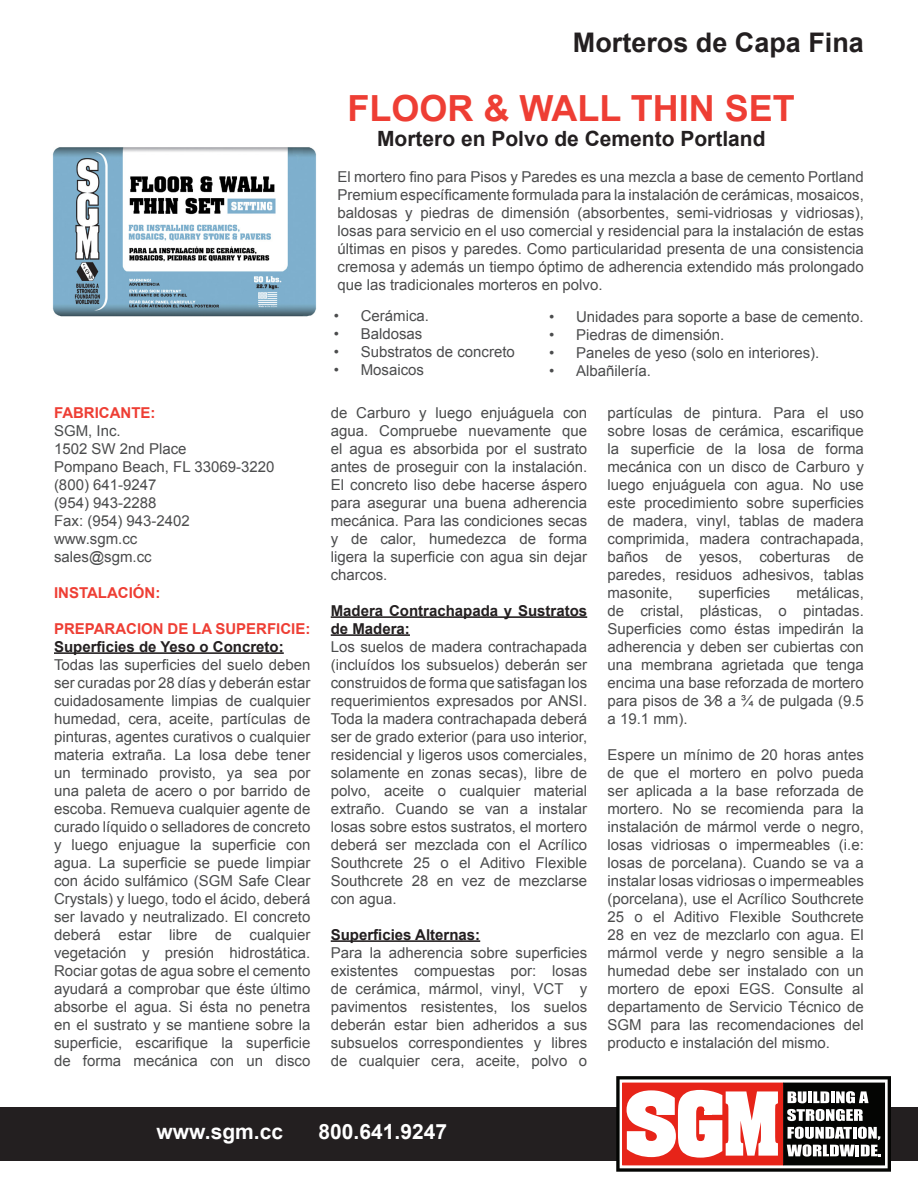
<style>
.page{position:relative;width:918px;height:1188px;background:#fff}
.page>*{position:absolute;margin:0;border:0;box-sizing:border-box;transform-origin:0 0}
.t1{font:700 36px "Arial";color:#ee3e34}
.t2{font:700 27px "Arial";color:#231f20}
.t3{font:700 21px "Arial";color:#231f20}
.t4{font:700 21px "Arial";color:#fff}
.t5{font:15px/18px "Arial";color:#4b4c4d;text-align:justify}
.t6{font:700 15px/18px "Arial";color:#231f20}
.t7{font:700 15px/18px "Arial";color:#ee3e34}
.s1{font-weight:400;color:#4b4c4d}
</style>
<div class="page">
<div style="left:0;top:1107px;width:918px;height:54px;background:#231f20"></div>
<svg style="left:616px;top:1076px;width:275px;height:96px;background:#ad8582"></svg>
<hr style="left:54px;top:652px;width:230px;height:2px;background:#231f20">
<hr style="left:331px;top:616px;width:256px;height:2px;background:#231f20">
<hr style="left:331px;top:634px;width:79px;height:2px;background:#231f20">
<hr style="left:331px;top:940px;width:149px;height:2px;background:#231f20">
<img style="left:52px;top:147px;width:264px;height:170px">
<p class="t2" style="left:573px;top:25px;width:293px">Morteros de Capa Fina</p>
<p class="t1" style="left:348px;top:85px;width:449px">FLOOR &amp; WALL THIN SET</p>
<p class="t3" style="left:377px;top:125px;width:390px">Mortero en Polvo de Cemento Portland</p>
<p class="t5" style="left:338px;top:167px;width:528px">El mortero fino para Pisos y Paredes es una mezcla a base de cemento Portland Premium específicamente formulada para la instalación de cerámicas, mosaicos, baldosas y piedras de dimensión (absorbentes, semi-vidriosas y vidriosas), losas para servicio en el uso comercial y residencial para la instalación de estas últimas en pisos y paredes. Como particularidad presenta de una consistencia cremosa y además un tiempo óptimo de adherencia extendido más prolongado que las tradicionales morteros en polvo.</p>
<p class="t7" style="left:54px;top:404px;width:103px">FABRICANTE:<br><span class="s1">SGM, Inc.</span></p>
<p class="t5" style="left:54px;top:439px;width:134px">1502 SW 2nd Place</p>
<p class="t5" style="left:54px;top:457px;width:222px">Pompano Beach, FL 33069-3220</p>
<p class="t5" style="left:54px;top:475px;width:104px">(800) 641-9247</p>
<p class="t5" style="left:54px;top:493px;width:104px">(954) 943-2288</p>
<p class="t5" style="left:54px;top:511px;width:137px">Fax: (954) 943-2402</p>
<p class="t5" style="left:54px;top:529px;width:85px">www.sgm.cc</p>
<p class="t5" style="left:54px;top:547px;width:99px">sales@sgm.cc</p>
<p class="t7" style="left:54px;top:584px;width:108px">INSTALACIÓN:</p>
<p class="t7" style="left:54px;top:620px;width:258px">PREPARACION DE LA SUPERFICIE:</p>
<p class="t6" style="left:54px;top:638px;width:231px">Superficies de Yeso o Concreto:</p>
<p class="t5" style="left:54px;top:655px;width:258px">Todas las superficies del suelo deben ser curadas por 28 días y deberán estar cuidadosamente limpias de cualquier humedad, cera, aceite, partículas de pinturas, agentes curativos o cualquier materia extraña. La losa debe tener un terminado provisto, ya sea por una paleta de acero o por barrido de escoba. Remueva cualquier agente de curado líquido o selladores de concreto y luego enjuague la superficie con agua. La superficie se puede limpiar con ácido sulfámico (SGM Safe Clear Crystals) y luego, todo el ácido, deberá ser lavado y neutralizado. El concreto deberá estar libre de cualquier vegetación y presión hidrostática.<br>Rociar gotas de agua sobre el cemento ayudará a comprobar que éste último absorbe el agua. Si ésta no penetra en el sustrato y se mantiene sobre la superficie, escarifique la superficie de forma mecánica con un disco</p>
<p class="t5" style="left:334px;top:307px;width:97px">• Cerámica.</p>
<p class="t5" style="left:334px;top:325px;width:90px">• Baldosas</p>
<p class="t5" style="left:334px;top:343px;width:183px">• Substratos de concreto</p>
<p class="t5" style="left:334px;top:361px;width:92px">• Mosaicos</p>
<p class="t5" style="left:549px;top:308px;width:316px">• Unidades para soporte a base de cemento.</p>
<p class="t5" style="left:549px;top:326px;width:177px">• Piedras de dimensión.</p>
<p class="t5" style="left:549px;top:344px;width:272px">• Paneles de yeso (solo en interiores).</p>
<p class="t5" style="left:549px;top:362px;width:104px">• Albañilería.</p>
<p class="t5" style="left:331px;top:403px;width:258px">de Carburo y luego enjuáguela con agua. Compruebe nuevamente que el agua es absorbida por el sustrato antes de proseguir con la instalación.<br>El concreto liso debe hacerse áspero para asegurar una buena adherencia mecánica. Para las condiciones secas y de calor, humedezca de forma ligera la superficie con agua sin dejar charcos.</p>
<p class="t6" style="left:331px;top:602px;width:258px">Madera Contrachapada y Sustratos de Madera:</p>
<p class="t5" style="left:331px;top:637px;width:258px">Los suelos de madera contrachapada (incluídos los subsuelos) deberán ser construidos de forma que satisfagan los requerimientos expresados por ANSI.<br>Toda la madera contrachapada deberá ser de grado exterior (para uso interior, residencial y ligeros usos comerciales, solamente en zonas secas), libre de polvo, aceite o cualquier material extraño. Cuando se van a instalar losas sobre estos sustratos, el mortero deberá ser mezclada con el Acrílico Southcrete 25 o el Aditivo Flexible Southcrete 28 en vez de mezclarse con agua.</p>
<p class="t6" style="left:331px;top:926px;width:151px">Superficies Alternas:</p>
<p class="t5" style="left:331px;top:943px;width:258px">Para la adherencia sobre superficies existentes compuestas por: losas de cerámica, mármol, vinyl, VCT y pavimentos resistentes, los suelos deberán estar bien adheridos a sus subsuelos correspondientes y libres de cualquier cera, aceite, polvo o</p>
<p class="t5" style="left:608px;top:403px;width:258px">partículas de pintura. Para el uso sobre losas de cerámica, escarifique la superficie de la losa de forma mecánica con un disco de Carburo y luego enjuáguela con agua. No use este procedimiento sobre superficies de madera, vinyl, tablas de madera comprimida, madera contrachapada, baños de yesos, coberturas de paredes, residuos adhesivos, tablas masonite,</p>
<p class="t5" style="left:699px;top:583px;width:73px">superficies</p>
<p class="t5" style="left:608px;top:583px;width:258px;text-indent:189px">metálicas, de cristal, plásticas, o pintadas.<br>Superficies como éstas impedirán la adherencia y deben ser cubiertas con una membrana agrietada que tenga encima una base reforzada de mortero para pisos de 3⁄8 a ¾ de pulgada (9.5 a 19.1 mm).</p>
<p class="t5" style="left:608px;top:745px;width:258px">Espere un mínimo de 20 horas antes de que el mortero en polvo pueda ser aplicada a la base reforzada de mortero. No se recomienda para la instalación de mármol verde o negro, losas vidriosas o impermeables (i.e: losas de porcelana). Cuando se va a instalar losas vidriosas o impermeables (porcelana), use el Acrílico Southcrete 25 o el Aditivo Flexible Southcrete 28 en vez de mezclarlo con agua. El mármol verde y negro sensible a la humedad debe ser instalado con un mortero de epoxi EGS. Consulte al departamento de Servicio Técnico de SGM para las recomendaciones del producto e instalación del mismo.</p>
<p class="t4" style="left:157px;top:1118px;width:128px">www.sgm.cc</p>
<p class="t4" style="left:319px;top:1118px;width:130px">800.641.9247</p>
</div>
